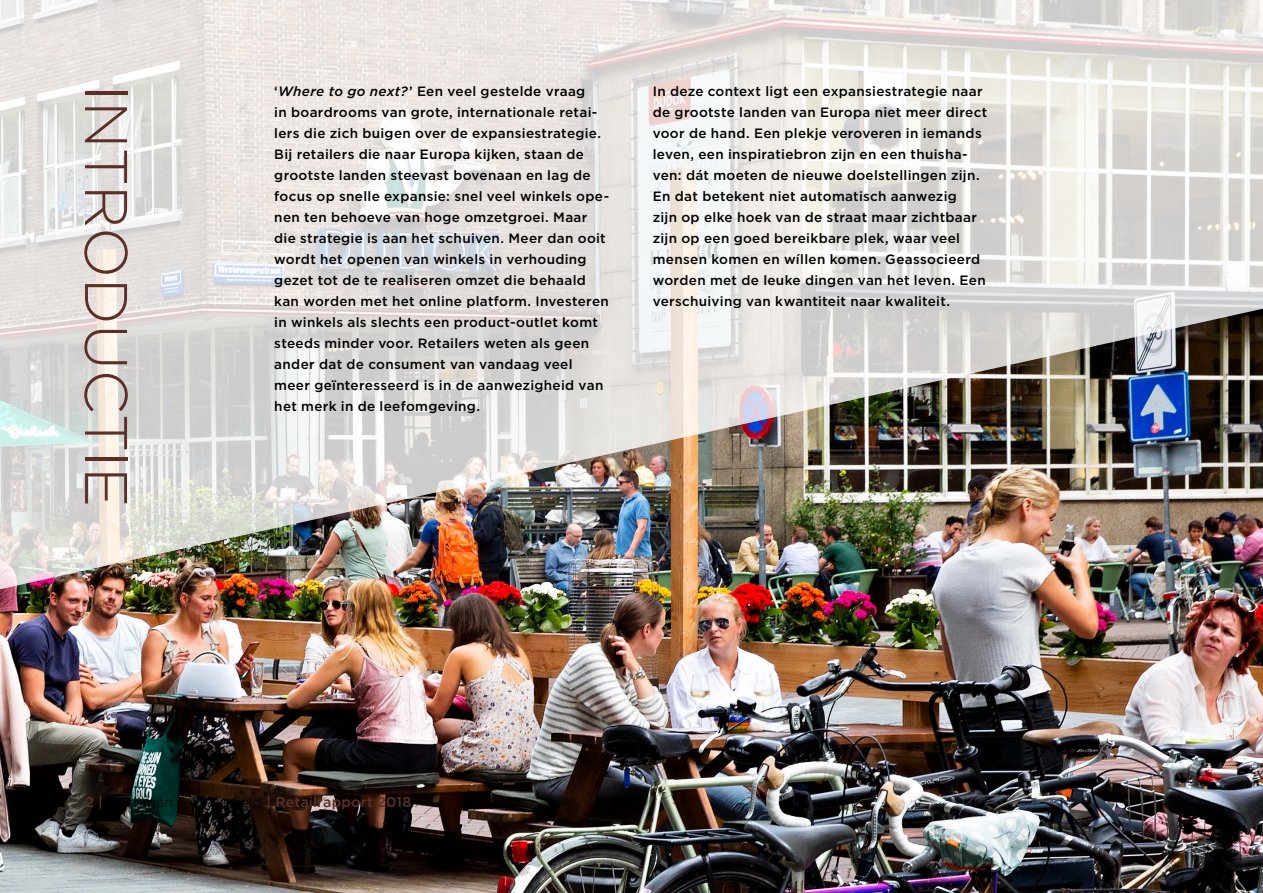
<style>
.page{position:relative;width:1263px;height:893px;background:#fff}
.page>*{position:absolute;margin:0;border:0;box-sizing:border-box;transform-origin:0 0}
.t1{font:300 60px "Gotham";letter-spacing:-.005em;color:#5b2f27}
.t2{font:500 14.25px "Gotham";letter-spacing:.01em;color:#5b2f27}
.t3{font:500 13.5px/21px "Gotham";letter-spacing:.025em;color:#000}
.s1{font-style:italic}
.s2{font-weight:300;color:#000}
</style>
<div class="page">
<img style="left:0;top:592px;width:1263px;height:301px">
<img style="left:0;top:0;width:1263px;height:592px">
<h1 class="t1" style="left:144px;top:85px;width:424px;rotate:90deg">INTRODUCTIE</h1>
<p class="t3" style="left:653px;top:80px;width:336px">In deze context ligt een expansiestrategie naar de grootste landen van Europa niet meer direct voor de hand. Een plekje veroveren in iemands leven, een inspiratiebron zijn en een thuisha&shy;ven: dát moeten de nieuwe doelstellingen zijn.<br>En dat betekent niet automatisch aanwezig<br>zijn op elke hoek van de straat maar zichtbaar zijn op een goed bereikbare plek, waar veel mensen komen en wíllen komen. Geassocieerd worden met de leuke dingen van het leven. Een verschuiving van kwantiteit naar kwaliteit.</p>
<p class="t3" style="left:274px;top:80px;width:336px">‘<span class="s1">Where to go next?</span>’ Een veel gestelde vraag<br>in boardrooms van grote, internationale retai&shy;lers die zich buigen over de expansiestrategie.<br>Bij retailers die naar Europa kijken, staan de grootste landen steevast bovenaan en lag de focus op snelle expansie: snel veel winkels ope&shy;nen ten behoeve van hoge omzetgroei. Maar die strategie is aan het schuiven. Meer dan ooit wordt het openen van winkels in verhouding gezet tot de te realiseren omzet die behaald kan worden met het online platform. Investeren in winkels als slechts een product-outlet komt steeds minder voor. Retailers weten als geen ander dat de consument van vandaag veel meer geïnteresseerd is in de aanwezigheid van het merk in de leefomgeving.</p>
<p class="t2" style="left:85px;top:793px;width:328px">2 | <span class="s2">Cushman &amp; Wakefield</span> | Retailrapport 2018</p>
</div>
